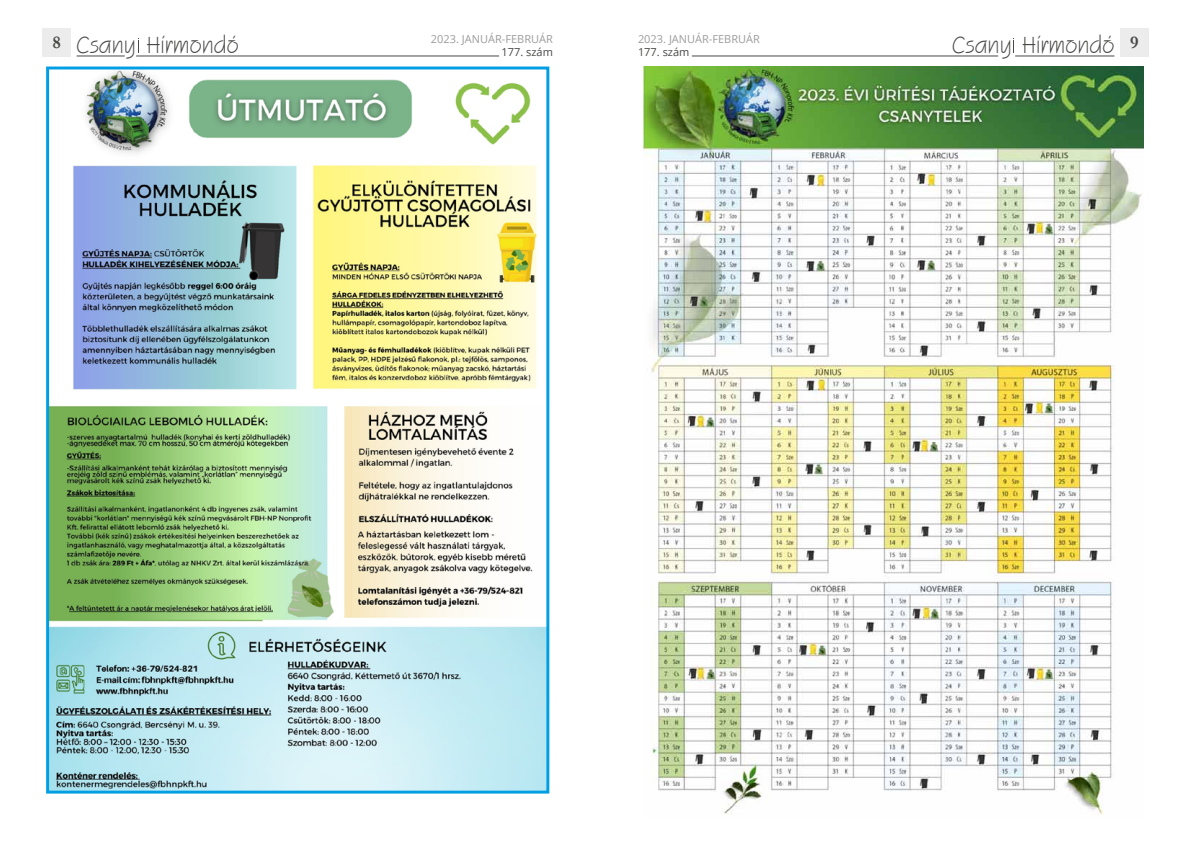
<style>
.page{position:relative;width:1191px;height:842px;background:#fff}
.page>*{position:absolute;margin:0;border:0;box-sizing:border-box;transform-origin:0 0}
.t1{font:24px "Squire D";color:#484847}
.t2{font:700 18px "Garamond";color:#484847}
.t3{font:11px "Open Sans";color:#9c9c9d}
.t4{font:11px "Open Sans";color:#484847}
</style>
<div class="page">
<div style="left:43px;top:28px;width:28px;height:29px;background:#ececec"></div>
<div style="left:1120px;top:28px;width:28px;height:29px;background:#ececec"></div>
<hr style="left:77px;top:55px;width:48px;height:1px;background:#484847">
<hr style="left:1015px;top:55px;width:99px;height:1px;background:#484847">
<hr style="left:136px;top:55px;width:363px;height:1px;background:#484847">
<hr style="left:692px;top:55px;width:306px;height:1px;background:#484847">
<svg style="left:138px;top:38px;width:1px;height:15px"></svg>
<svg style="left:1013px;top:38px;width:1px;height:15px"></svg>
<img style="left:50px;top:71px;width:495px;height:718px">
<div style="left:46px;top:67px;width:503px;height:726px;border:3px solid #009ee3"></div>
<img style="left:643px;top:67px;width:500px;height:748px">
<p class="t3" style="left:431px;top:32px;width:123px">2023. JANUÁR-FEBRUÁR</p>
<p class="t4" style="left:501px;top:45px;width:53px">177. szám</p>
<p class="t3" style="left:638px;top:32px;width:123px">2023. JANUÁR-FEBRUÁR</p>
<p class="t4" style="left:638px;top:45px;width:53px">177. szám</p>
<h1 class="t1" style="left:77px;top:32px;width:164px">Csany Hírmondó</h1>
<h1 class="t1" style="left:952px;top:32px;width:164px">Csany Hírmondó</h1>
<h2 class="t2" style="left:52px;top:30px;width:10px">8</h2>
<h2 class="t2" style="left:1130px;top:30px;width:10px">9</h2>
</div>
